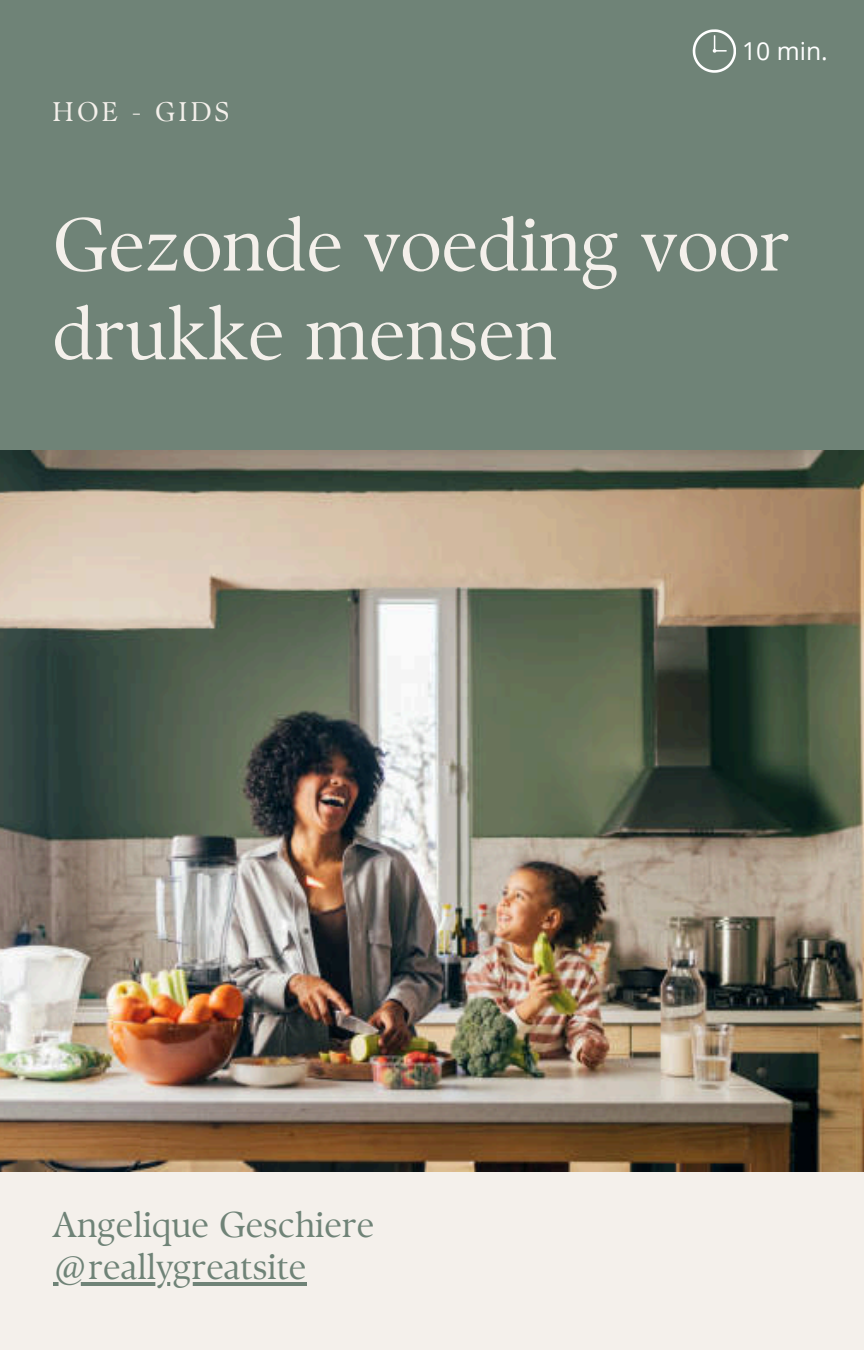
<style>
.page{position:relative;width:864px;height:1350px;background:#6f8377}
.page>*{position:absolute;margin:0;border:0;box-sizing:border-box;transform-origin:0 0}
.t1{font:74.7px/88.9px "TY Serif D";color:#f4f0eb}
.t2{font:35.77px "TY Serif D";color:#6f8377}
.t3{font:27px "TY Serif D";letter-spacing:.12em;color:#f4f0eb}
.t4{font:24.75px "Open Sans";color:#fff}
</style>
<div class="page">
<div style="left:0;top:1151px;width:864px;height:199px;background:#f4f0eb"></div>
<img style="left:0;top:451px;width:864px;height:720px">
<svg style="left:53px;top:1282px;width:253px;height:4px"></svg>
<svg style="left:693px;top:29px;width:43px;height:44px"></svg>
<p class="t3" style="left:53px;top:95px;width:178px">HOE - GIDS</p>
<h2 class="t4" style="left:742px;top:33px;width:87px">10 min.</h2>
<h3 class="t1" style="left:53px;top:200px;width:739px">Gezonde voeding voor drukke mensen</h3>
<p class="t2" style="left:53px;top:1203px;width:323px">Angelique Geschiere</p>
<h1 class="t2" style="left:53px;top:1245px;width:255px">@reallygreatsite</h1>
</div>
